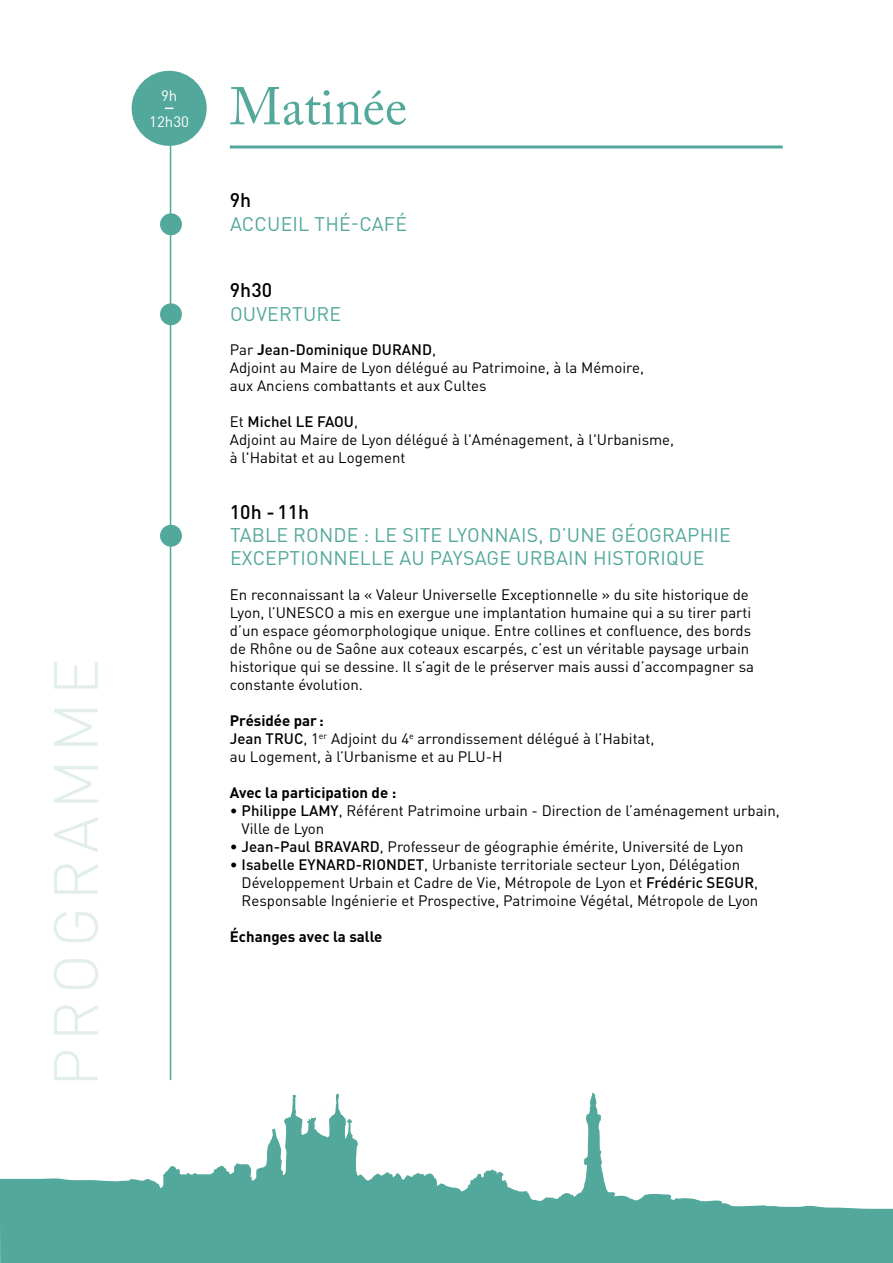
<style>
.page{position:relative;width:893px;height:1263px;background:#fff}
.page>*{position:absolute;margin:0;border:0;box-sizing:border-box;transform-origin:0 0}
.t1{font:52.5px "Adobe Caslon Pro";color:#52a89a}
.t2{font:19.5px "DIN Pro";letter-spacing:.01em;color:#52a89a}
.t3{font:500 19.5px "DIN Pro";color:#000}
.t4{font:15px/18px "DIN Pro";color:#000}
.t5{font:700 15px "DIN Pro";color:#000}
.t6{font:15px/25.5px "DIN Pro";color:#fff;text-align:center}
.s1{font-weight:700}
.s2{font-weight:500}
</style>
<div class="page">
<svg style="left:54px;top:662px;width:44px;height:418px"></svg>
<svg style="left:0;top:1093px;width:893px;height:170px"></svg>
<hr style="left:230px;top:145px;width:553px;height:3px;background:#52a89a">
<div style="left:160px;top:213px;width:22px;height:22px;background:#52a89a;border-radius:50%"></div>
<div style="left:160px;top:303px;width:22px;height:22px;background:#52a89a;border-radius:50%"></div>
<div style="left:160px;top:525px;width:22px;height:22px;background:#52a89a;border-radius:50%"></div>
<div style="left:132px;top:71px;width:75px;height:75px;background:#52a89a;border-radius:50%"></div>
<hr style="left:170px;top:127px;width:1px;height:953px;background:#52a89a">
<p class="t6" style="left:149px;top:83px;width:41px">9h<br>12h30</p>
<h1 class="t1" style="left:230px;top:75px;width:179px">Matinée</h1>
<h2 class="t3" style="left:230px;top:187px;width:23px">9h</h2>
<h2 class="t2" style="left:230px;top:210px;width:179px">Accueil thé-café</h2>
<h2 class="t3" style="left:230px;top:277px;width:44px">9h30</h2>
<h2 class="t2" style="left:230px;top:300px;width:113px">Ouverture</h2>
<p class="t4" style="left:230px;top:340px;width:416px">Par <span class="s1">J</span><span class="s2">ean-Dominique DURAND</span>,<br>Adjoint au Maire de Lyon délégué au Patrimoine, à la Mémoire, aux Anciens combattants et aux Cultes</p>
<p class="t4" style="left:230px;top:412px;width:446px">Et <span class="s2">Michel LE FAOU</span>,<br>Adjoint au Maire de Lyon délégué à l'Aménagement, à l'U rbanisme, à l'Habitat et au Logement</p>
<h2 class="t3" style="left:230px;top:498px;width:81px">10h -11h</h2>
<h2 class="t2" style="left:230px;top:522px;width:183px">Table ronde : LE SITE</h2>
<h2 class="t2" style="left:447px;top:522px;width:45px">LYONNAIS</h2>
<h2 class="t2" style="left:538px;top:522px;width:42px">, D’UNE</h2>
<h2 class="t2" style="left:612px;top:522px;width:99px">GÉOGRAPHIE</h2>
<h2 class="t2" style="left:230px;top:545px;width:103px">EXCE PTI ONNELLE</h2>
<h2 class="t2" style="left:399px;top:545px;width:130px">AU PAYSAGE URBAIN</h2>
<h2 class="t2" style="left:593px;top:545px;width:11px">HIST</h2>
<h2 class="t2" style="left:635px;top:545px;width:57px">ORIQUE</h2>
<p class="t4" style="left:230px;top:585px;width:520px">En reconnaissant la « Valeur U niverselle Exceptionnelle » du site historique de<br>Lyon, l’UNESC</p>
<p class="t4" style="left:230px;top:603px;width:526px;text-indent:94px">O a mis en exergue une implantation humaine qui a su tirer parti d’un espace géomorphologique unique. Entre collines et confluence, des bords de Rhône ou de Saône aux coteaux escarpés, c’est un véritable paysage urbain historique qui se dessine. I l s’agit de le préserver mais aussi d’accompagner sa constante évolution.</p>
<p class="t4" style="left:230px;top:711px;width:426px"><span class="s1">Présidée par :<br></span><span class="s2">Jean TRUC</span>, 1<sup>er</sup> Adjoint du 4<sup>e</sup> arrondissement délégué à l’Habitat, au Logement, à l’U rbanisme et au PLU-H</p>
<p class="t5" style="left:230px;top:782px;width:168px">Avec la participation de :</p>
<p class="t4" style="left:242px;top:801px;width:540px;text-indent:-12px">• <span class="s2">Philippe LAMY</span>, Référent Patrimoine urbain - Direction de l’aménagement urbain,<br>Ville de Lyon</p>
<p class="t4" style="left:230px;top:837px;width:515px">• <span class="s2">Jean-Paul BRAVARD</span>, Professeur de géographie émérite, U niversité de Lyon</p>
<p class="t4" style="left:242px;top:855px;width:518px;text-indent:-12px">• <span class="s2">Isabelle EYNARD-RIONDET</span>, U rbaniste territoriale secteur Lyon, Délégation<br>Développement U rbain et Cadre de Vie, M étropole de Lyon et <span class="s2">Frédéric SEGUR</span>,<br>Responsable I ngénierie et Prospective, Patrimoine Végétal, M étropole de Lyon</p>
<p class="t5" style="left:230px;top:926px;width:154px">Échanges avec la salle</p>
</div>
